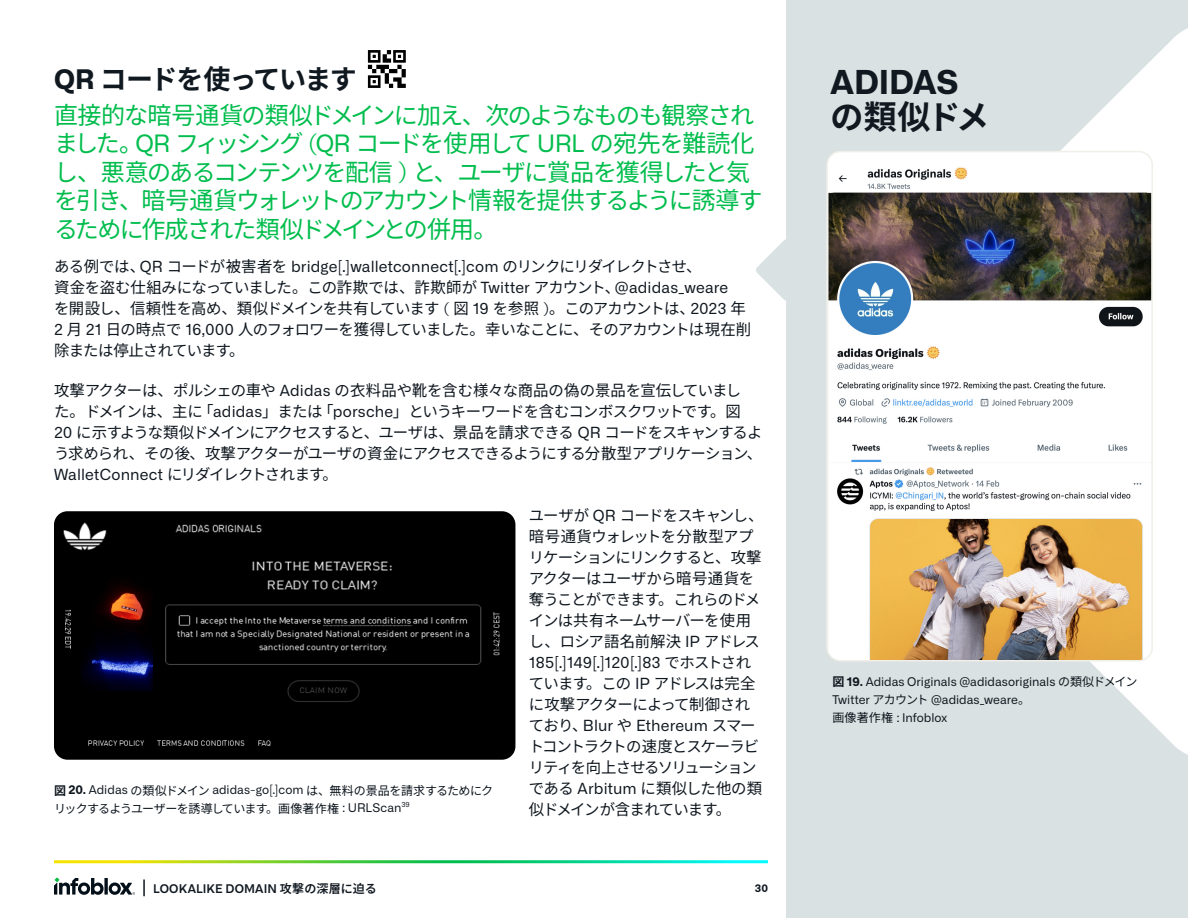
<style>
.page{position:relative;width:1188px;height:918px;background:#fff}
.page>*{position:absolute;margin:0;border:0;box-sizing:border-box;transform-origin:0 0}
.Body_Text{font:700 33px/35px "Alliance No.1";letter-spacing:-.005em;color:#101820}
.SubSection_Headlines{font:700 27px "Noto Sans JP";letter-spacing:-.05em;color:#101820}
.Body_Text-2{font:24px/28.5px "Noto Sans JP";letter-spacing:-.07em;color:#00bd4d}
.Body_Text-3{font:15.3px/21px "Noto Sans JP";letter-spacing:-.045em;color:#101820}
.Body_Text-4{font:12px/18px "Alliance No.1";color:#101820}
.Body_Text-5{font:12px/18px "Noto Sans JP";letter-spacing:-.04em;color:#101820}
.t1{font:600 12px "Alliance No.1";letter-spacing:.01em;color:#101820}
.t2{font:700 10.5px "Alliance No.1";color:#101820}
.Body_Text-6{font:7.05px "Alliance No.1";color:#101820}
.s1{font-family:"Alliance No.1"}
.s2{font-weight:700}
.s3{font-family:"Alliance No.1";font-weight:700}
.s4{font-family:"Noto Sans JP"}
.s5{font-family:"Noto Sans JP";font-weight:700}
</style>
<div class="page">
<svg style="left:54px;top:878px;width:81px;height:17px"></svg>
<svg style="left:143px;top:880px;width:2px;height:16px"></svg>
<div style="left:786px;top:0;width:402px;height:918px;background:#d9e1e2"></div>
<svg style="left:840px;top:28px;width:348px;height:727px"></svg>
<svg style="left:756px;top:239px;width:30px;height:62px"></svg>
<img style="left:829px;top:152px;width:323px;height:509px">
<div style="left:826px;top:151px;width:327px;height:510px;border:2px solid #f0efe9;border-radius:14px"></div>
<svg style="left:368px;top:50px;width:38px;height:38px"></svg>
<img style="left:54px;top:511px;width:461px;height:249px">
<p class="SubSection_Headlines" style="left:54px;top:64px;width:304px"><span class="s1">QR</span> コードを使っています</p>
<p class="Body_Text-2" style="left:54px;top:101px;width:710px">直接的な暗号通貨の類似ドメインに加え、次のようなものも観察されました。<span class="s1">QR</span> フィッシング <span class="s1">(QR</span> コードを使用して <span class="s1">URL</span> の宛先を難読化し、悪意のあるコンテンツを配信 <span class="s1">)</span> と、ユーザに賞品を獲得したと気を引き、暗号通貨ウォレットのアカウント情報を提供するように誘導するために作成された類似ドメインとの併用。</p>
<p class="Body_Text-3" style="left:54px;top:256px;width:699px">ある例では、<span class="s1">QR</span> コードが被害者を <span class="s1">bridge[.]walletconnect[.]com</span> のリンクにリダイレクトさせ、<br>資金を盗む仕組みになっていました。この詐欺では、詐欺師が <span class="s1">Twitter</span> アカウント、<span class="s1">@adidas_weare<br></span>を開設し、信頼性を高め、類似ドメインを共有しています <span class="s1">(</span> 図 <span class="s1">19</span> を参照 <span class="s1">)</span>。このアカウントは、<span class="s1">2023</span> 年<span class="s1">2</span> 月 <span class="s1">21</span> 日の時点で <span class="s1">16,000</span> 人のフォロワーを獲得していました。幸いなことに、そのアカウントは現在削除または停止されています。</p>
<p class="Body_Text-3" style="left:54px;top:381px;width:710px">攻撃アクターは、ポルシェの車や <span class="s1">Adidas</span> の衣料品や靴を含む様々な商品の偽の景品を宣伝していまし<br>た。ドメインは、主に「<span class="s1">adidas</span>」または「<span class="s1">porsche</span>」というキーワードを含むコンボスクワットです。図<span class="s1">20</span> に示すような類似ドメインにアクセスすると、ユーザは、景品を請求できる <span class="s1">QR</span> コードをスキャンするよう求められ、その後、攻撃アクターがユーザの資金にアクセスできるようにする分散型アプリケーション、<span class="s1">WalletConnect</span> にリダイレクトされます。</p>
<p class="Body_Text-3" style="left:529px;top:505px;width:236px">ユーザが <span class="s1">QR</span> コードをスキャンし、暗号通貨ウォレットを分散型アプリケーションにリンクすると、攻撃アクターはユーザから暗号通貨を奪うことができます。これらのドメインは共有ネームサーバーを使用し、ロシア語名前解決 <span class="s1">IP</span> アドレス<br><span class="s1">185[.]149[.]120[.]83</span> でホストされています。この <span class="s1">IP</span> アドレスは完全に攻撃アクターによって制御されており、<span class="s1">Blur</span> や <span class="s1">Ethereum</span> スマートコントラクトの速度とスケーラビリティを向上させるソリューションである <span class="s1">Arbitum</span> に類似した他の類似ドメインが含まれています。</p>
<p class="Body_Text-5" style="left:54px;top:782px;width:441px"><span class="s2">図</span> <span class="s3">20.</span> <span class="s1">Adidas</span> の類似ドメイン <span class="s1">adidas-go[.]com</span> は、無料の景品を請求するためにクリックするようユーザーを誘導しています。画像著作権 <span class="s1">: URLScan</span></p>
<p class="Body_Text-6" style="left:401px;top:800px;width:10px">39</p>
<p class="t1" style="left:153px;top:881px;width:225px">LOOKALIKE DOMAIN <span class="s4">攻撃の深層に迫る</span></p>
<p class="t2" style="left:755px;top:882px;width:15px">30</p>
<p class="Body_Text" style="left:831px;top:64px;width:160px">ADIDAS<span class="s4">の類似ドメ</span></p>
<p class="Body_Text-4" style="left:832px;top:673px;width:306px"><span class="s5">図</span> <span class="s2">19.</span> Adidas Originals @adidasoriginals <span class="s4">の類似ドメイン<br></span>Twitter <span class="s4">アカウント</span> @adidas_weare<span class="s4">。<br>画像著作権</span> : Infoblox</p>
</div>
